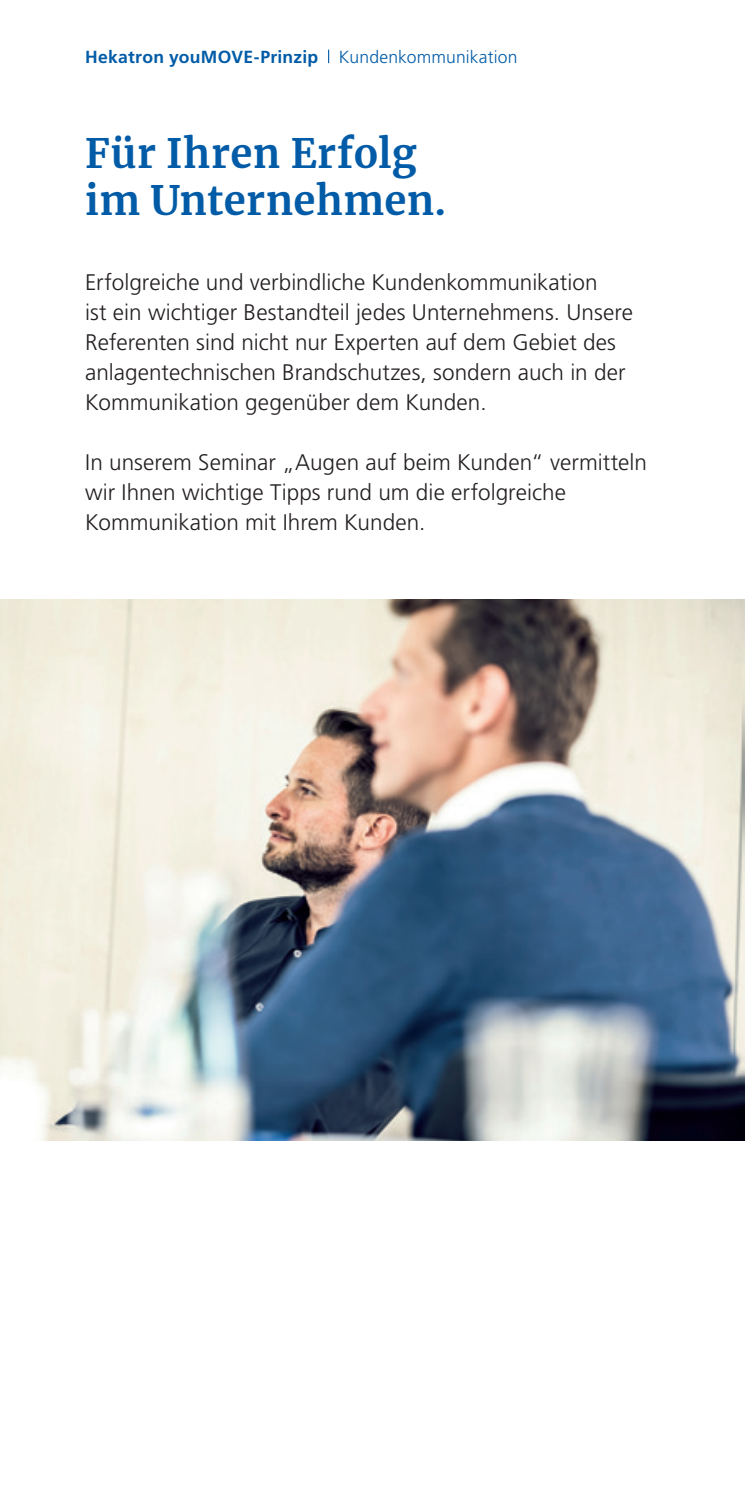
<style>
.page{position:relative;width:745px;height:1489px;background:#fff}
.page>*{position:absolute;margin:0;border:0;box-sizing:border-box;transform-origin:0 0}
.t1{font:700 40px/47.5px "Merriweather";letter-spacing:.01em;color:#015ba7}
.t2{font:300 22.5px/30px "Frutiger LT Pro";color:#231f20}
.t3{font:700 17.5px "Frutiger LT Pro";letter-spacing:.015em;color:#015ba7}
.s1{font-weight:300}
</style>
<div class="page">
<img style="left:0;top:599px;width:744px;height:541px">
<svg style="left:328px;top:50px;width:1px;height:13px"></svg>
<p class="t3" style="left:85px;top:47px;width:434px">Hekatron youMOVE-Prinzip <span class="s1">Kundenkommunikation</span></p>
<h1 class="t1" style="left:85px;top:128px;width:362px">Für Ihren Erfolg im Unternehmen.</h1>
<p class="t2" style="left:85px;top:267px;width:549px">Erfolgreiche und verbindliche Kundenkommunikation<br>ist ein wichtiger Bestandteil jedes Unternehmens. Unsere Referenten sind nicht nur Experten auf dem Gebiet des anlagentechnischen Brandschutzes, sondern auch in der Kommunikation gegenüber dem Kunden.</p>
<p class="t2" style="left:85px;top:447px;width:563px">In unserem Seminar „Augen auf beim Kunden“ vermitteln wir Ihnen wichtige Tipps rund um die erfolgreiche<br>Kommunikation mit Ihrem Kunden.</p>
</div>
